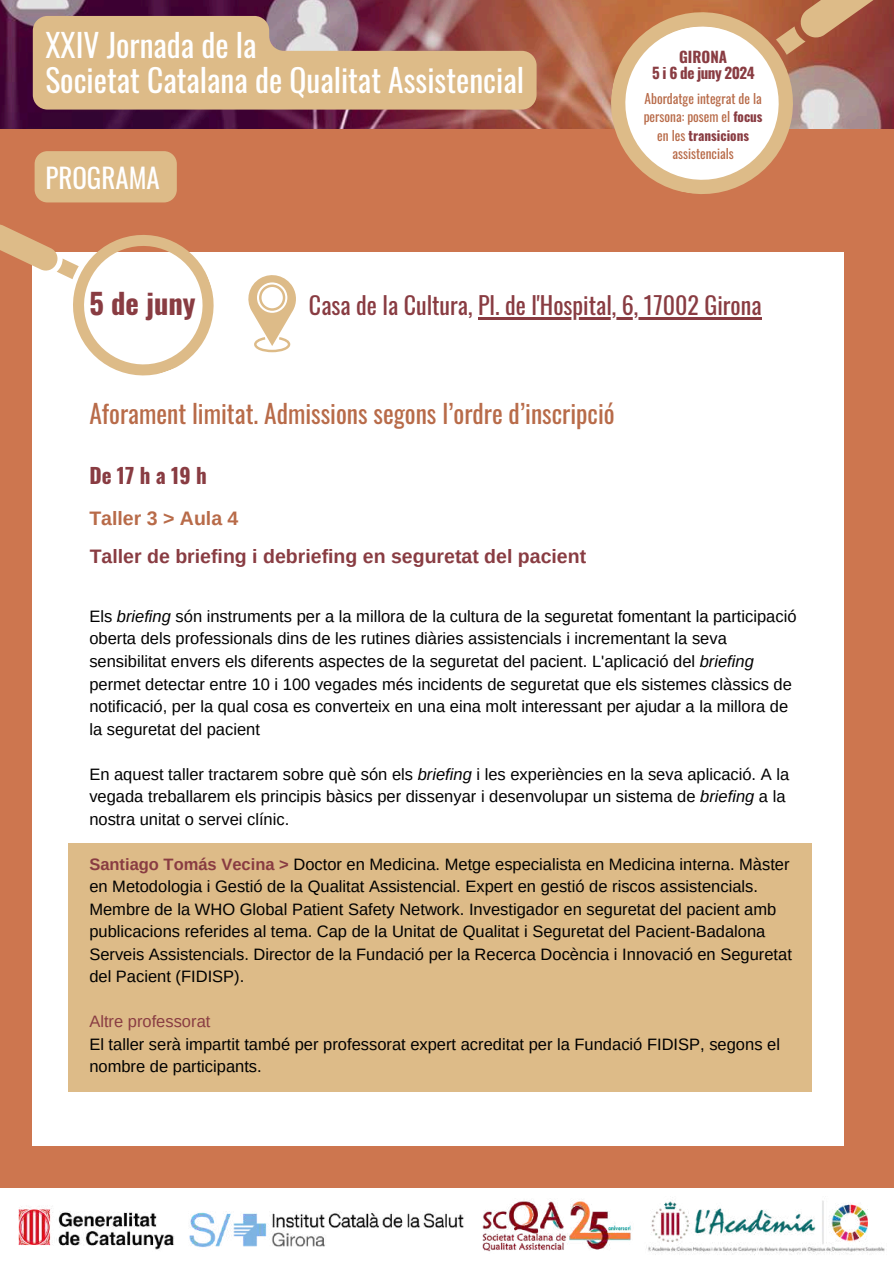
<style>
.page{position:relative;width:894px;height:1264px;background:#fff}
.page>*{position:absolute;margin:0;border:0;box-sizing:border-box;transform-origin:0 0}
.t1{font:31.5px/34.8px "Oswald";color:#fff}
.t2{font:700 28.5px "Oswald";color:#893c42}
.t3{font:27px "Oswald";color:#fff}
.t4{font:25.5px "Oswald";color:#b86b49}
.t5{font:24px "Oswald";color:#893c42}
.t6{font:700 21px "Oswald";letter-spacing:.255em;color:#893c42}
.t7{font:700 19.5px "Arimo";color:#893c42}
.t8{font:700 19.5px "Arimo";color:#b86b49}
.t9{font:16.5px/22.5px "Arimo";color:#000}
.t10{font:16.5px "Arimo";color:#893c42}
.t11{font:700 15.15px/15.6px "Oswald";letter-spacing:-.035em;color:#893c42;text-align:center}
.t12{font:13.35px/18.6px "Oswald";color:#b86b49;text-align:center}
.s1{font-weight:700;color:#893c42}
.s2{font-style:italic}
</style>
<div class="page">
<div style="left:0;top:0;width:893px;height:1263px;background:#cd764f"></div>
<img style="left:0;top:0;width:893px;height:129px">
<svg style="left:33px;top:16px;width:503px;height:94px;fill:#db8"></svg>
<svg style="left:597px;top:0;width:291px;height:194px"></svg>
<div style="left:0;top:1188px;width:893px;height:75px;background:#fff"></div>
<div style="left:32px;top:253px;width:811px;height:892px;background:#fff"></div>
<div style="left:35px;top:151px;width:142px;height:51px;background:#db8;border-radius:13px"></div>
<svg style="left:0;top:224px;width:233px;height:152px"></svg>
<svg style="left:248px;top:275px;width:48px;height:77px"></svg>
<img style="left:18px;top:1206px;width:156px;height:44px">
<img style="left:189px;top:1211px;width:275px;height:37px">
<img style="left:482px;top:1200px;width:149px;height:52px">
<img style="left:648px;top:1200px;width:237px;height:55px">
<hr style="left:478px;top:317px;width:283px;height:2px;background:#893c42">
<div style="left:69px;top:843px;width:742px;height:249px;background:#db8"></div>
<h1 class="t1" style="left:45px;top:27px;width:480px">XXIV Jornada de la<br>Societat Catalana de Qualitat Assistencial</h1>
<h3 class="t3" style="left:45px;top:157px;width:116px">PROGRAMA</h3>
<p class="t11" style="left:652px;top:48px;width:104px">GIRONA<br>5 i 6 de juny 2024</p>
<p class="t12" style="left:643px;top:88px;width:120px">Abordatge integrat de la persona: posem el <span class="s1">focus </span>en les <span class="s1">transicions </span>assistencials</p>
<h2 class="t2" style="left:89px;top:281px;width:108px">5 de juny</h2>
<h3 class="t5" style="left:309px;top:286px;width:454px">Casa de la Cultura, Pl. de l'Hospital, 6, 17002 Girona</h3>
<h3 class="t4" style="left:89px;top:394px;width:527px">Aforament limitat. Admissions segons l’ordre d’inscripció</h3>
<p class="t6" style="left:89px;top:459px;width:119px">De17ha19h</p>
<p class="t8" style="left:89px;top:507px;width:150px">Taller 3 &gt; Aula 4</p>
<p class="t7" style="left:90px;top:545px;width:498px">Taller de briefing i debriefing en seguretat del pacient</p>
<p class="t9" style="left:89px;top:605px;width:708px">Els <span class="s2">briefing</span> són instruments per a la millora de la cultura de la seguretat fomentant la participació oberta dels professionals dins de les rutines diàries assistencials i incrementant la seva sensibilitat envers els diferents aspectes de la seguretat del pacient. L'aplicació del <span class="s2">briefing </span>permet detectar entre 10 i 100 vegades més incidents de seguretat que els sistemes clàssics de notificació, per la qual cosa es converteix en una eina molt interessant per ajudar a la millora de la seguretat del pacient</p>
<p class="t9" style="left:89px;top:762px;width:701px">En aquest taller tractarem sobre què són els <span class="s2">briefing</span> i les experiències en la seva aplicació. A la vegada treballarem els principis bàsics per dissenyar i desenvolupar un sistema de <span class="s2">briefing</span> a la nostra unitat o servei clínic.</p>
<p class="t9" style="left:89px;top:852px;width:704px"><span class="s1">Santiago Tomás Vecina &gt;</span> Doctor en Medicina. Metge especialista en Medicina interna. Màster en Metodologia i Gestió de la Qualitat Assistencial. Expert en gestió de riscos assistencials.<br>Membre de la WHO Global Patient Safety Network. Investigador en seguretat del pacient amb publicacions referides al tema. Cap de la Unitat de Qualitat i Seguretat del Pacient-Badalona Serveis Assistencials. Director de la Fundació per la Recerca Docència i Innovació en Seguretat del Pacient (FIDISP).</p>
<p class="t10" style="left:89px;top:1012px;width:122px">Altre professorat</p>
<p class="t9" style="left:89px;top:1032px;width:692px">El taller serà impartit també per professorat expert acreditat per la Fundació FIDISP, segons el nombre de participants.</p>
</div>
